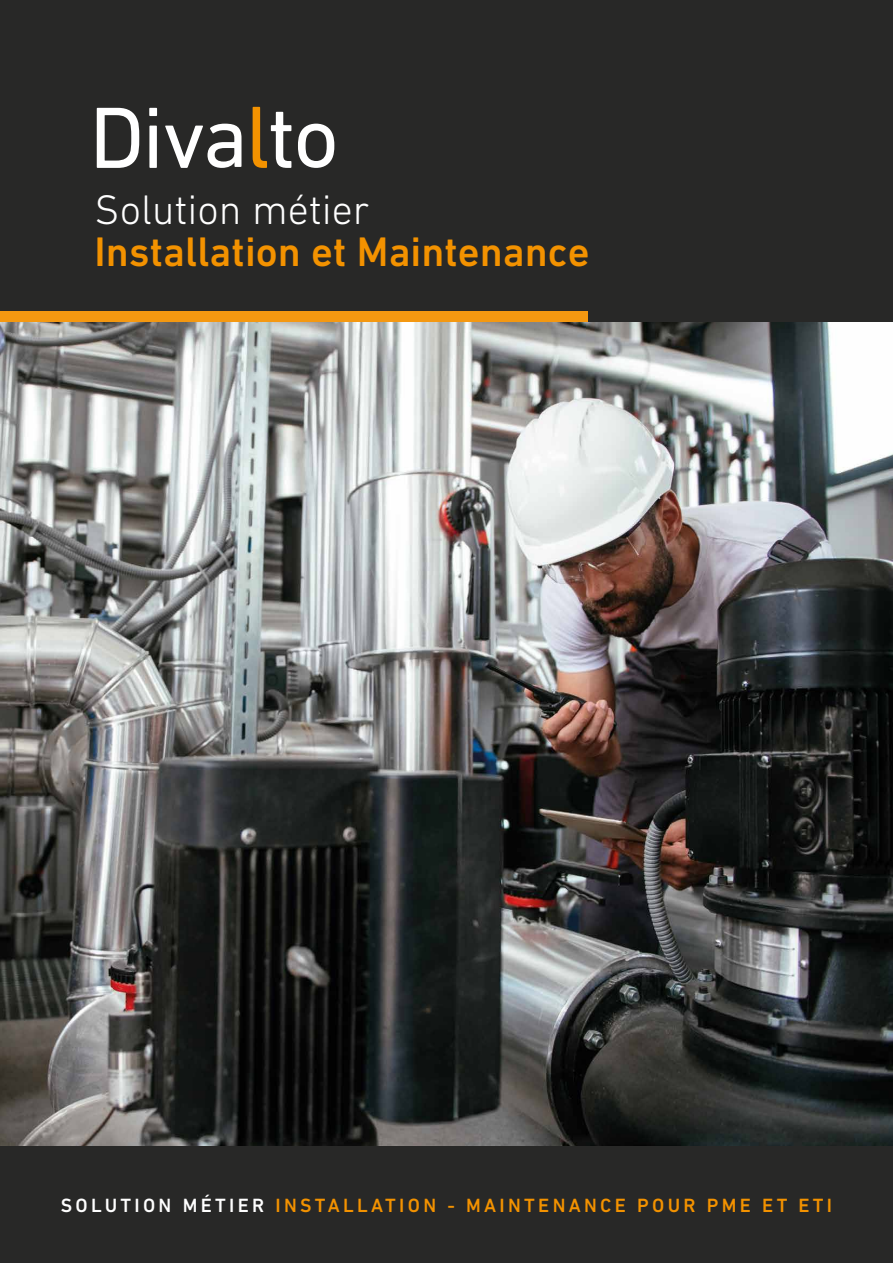
<style>
.page{position:relative;width:893px;height:1263px;background:#282827}
.page>*{position:absolute;margin:0;border:0;box-sizing:border-box;transform-origin:0 0}
.t1{font:500 42px "DIN Next LT Pro";color:#f39200}
.t2{font:300 42px "DIN Next LT Pro";color:#fff}
.t3{font:500 19.5px "DIN Next LT Pro";letter-spacing:.17em;color:#f39200}
.s1{color:#fff}
</style>
<div class="page">
<div style="left:0;top:311px;width:588px;height:11px;background:#f49811"></div>
<img style="left:0;top:322px;width:893px;height:823px">
<svg style="left:97px;top:108px;width:42px;height:60px"></svg>
<svg style="left:149px;top:108px;width:8px;height:60px"></svg>
<svg style="left:165px;top:124px;width:76px;height:44px"></svg>
<svg style="left:298px;top:124px;width:36px;height:44px"></svg>
<svg style="left:253px;top:107px;width:38px;height:61px"></svg>
<h1 class="t2" style="left:95px;top:185px;width:276px">Solution métier</h1>
<h1 class="t1" style="left:95px;top:227px;width:497px">Installation et Maintenance</h1>
<p class="t3" style="left:61px;top:1194px;width:773px"><span class="s1">SOLUTION MÉTIER</span> INSTALLATION - MAINTENANCE POUR PME ET ETI</p>
</div>
